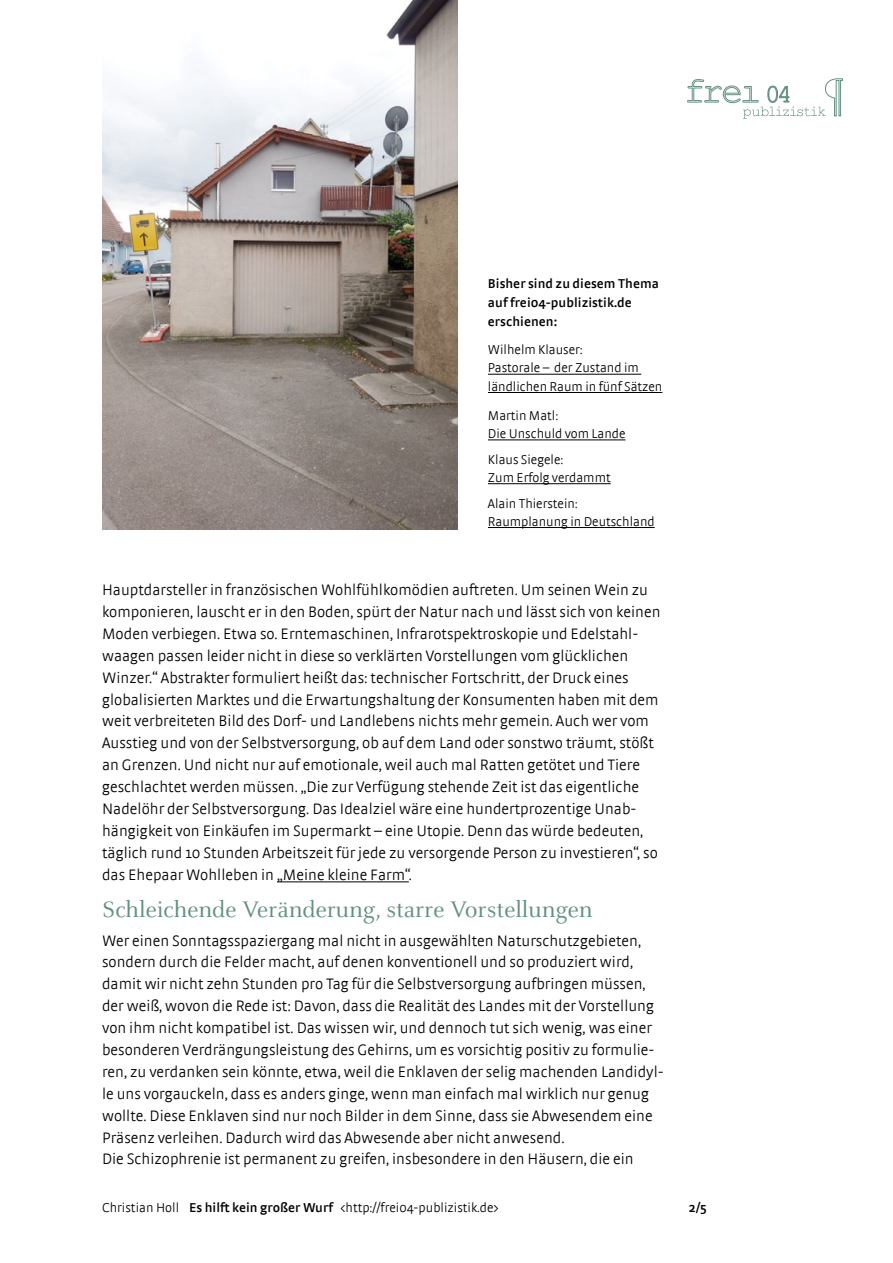
<style>
.page{position:relative;width:893px;height:1263px;background:#fff}
.page>*{position:absolute;margin:0;border:0;box-sizing:border-box;transform-origin:0 0}
.t1{font:24.75px "Celeste";color:#629081}
.t2{font:300 15.9px/21.9px "Strada";letter-spacing:.005em;color:#000}
.t3{font:300 13.5px/18.3px "Strada";color:#000}
.t4{font:600 13.5px/18.8px "Strada";letter-spacing:.005em;color:#000}
.s1{font-weight:600}
</style>
<div class="page">
<svg style="left:687px;top:78px;width:155px;height:41px"></svg>
<hr style="left:277px;top:881px;width:132px;height:1px;background:#000">
<img style="left:102px;top:0;width:355px;height:529px">
<hr style="left:488px;top:374px;width:153px;height:1px;background:#000">
<hr style="left:488px;top:392px;width:174px;height:1px;background:#000">
<hr style="left:488px;top:440px;width:137px;height:1px;background:#000">
<hr style="left:488px;top:483px;width:123px;height:1px;background:#000">
<hr style="left:488px;top:527px;width:167px;height:1px;background:#000">
<p class="t4" style="left:488px;top:274px;width:173px">Bisher sind zu diesem Thema auf frei04-publizistik.de erschienen:</p>
<p class="t3" style="left:488px;top:340px;width:176px">Wilhelm Klauser:<br>Pastorale – der Zustand im ländlichen Raum in fünf Sätzen</p>
<p class="t3" style="left:488px;top:406px;width:139px">Martin Matl:<br>Die Unschuld vom Lande</p>
<p class="t3" style="left:488px;top:450px;width:124px">Klaus Siegele:<br>Zum Erfolg verdammt</p>
<p class="t3" style="left:488px;top:494px;width:168px">Alain Thierstein:<br>Raumplanung in Deutschland</p>
<p class="t2" style="left:102px;top:579px;width:560px">Hauptdarsteller in französischen Wohlfühlkomödien auftreten. Um seinen Wein zu komponieren, lauscht er in den Boden, spürt der Natur nach und lässt sich von keinen Moden verbiegen. Etwa so. Erntemaschinen, Infrarotspektroskopie und Edelstahl&shy;waagen passen leider nicht in diese so verklärten Vorstellungen vom glücklichen Winzer.“ Abstrakter formuliert heißt das: technischer Fortschritt, der Druck eines globalisierten Marktes und die Erwartungshaltung der Konsumenten haben mit dem weit verbreiteten Bild des Dorf- und Landlebens nichts mehr gemein. Auch wer vom Ausstieg und von der Selbstversorgung, ob auf dem Land oder sonstwo träumt, stößt an Grenzen. Und nicht nur auf emotionale, weil auch mal Ratten getötet und Tiere geschlachtet werden müssen. „Die zur Verfügung stehende Zeit ist das eigentliche Nadelöhr der Selbstversorgung. Das Idealziel wäre eine hundertprozentige Unab&shy;hängigkeit von Einkäufen im Supermarkt – eine Utopie. Denn das würde bedeuten, täglich rund 10 Stunden Arbeitszeit für jede zu versorgende Person zu investieren“, so das Ehepaar Wohlleben in „Meine kleine Farm“.</p>
<h1 class="t1" style="left:102px;top:897px;width:492px">Schleichende Veränderung, starre Vorstellungen</h1>
<p class="t2" style="left:102px;top:929px;width:563px">Wer einen Sonntagsspaziergang mal nicht in ausgewählten Naturschutzgebieten, sondern durch die Felder macht, auf denen konventionell und so produziert wird, damit wir nicht zehn Stunden pro Tag für die Selbstversorgung aufbringen müssen, der weiß, wovon die Rede ist: Davon, dass die Realität des Landes mit der Vorstellung von ihm nicht kompatibel ist. Das wissen wir, und dennoch tut sich wenig, was einer besonderen Verdrängungsleistung des Gehirns, um es vorsichtig positiv zu formulie&shy;ren, zu verdanken sein könnte, etwa, weil die Enklaven der selig machenden Landidyl&shy;le uns vorgauckeln, dass es anders ginge, wenn man einfach mal wirklich nur genug wollte. Diese Enklaven sind nur noch Bilder in dem Sinne, dass sie Abwesendem eine Präsenz verleihen. Dadurch wird das Abwesende aber nicht anwesend.<br>Die Schizophrenie ist permanent zu greifen, insbesondere in den Häusern, die ein</p>
<p class="t3" style="left:102px;top:1198px;width:398px">Christian Holl <span class="s1">Es hilft kein großer Wurf</span> &lt;http://frei04-publizistik.de&gt;</p>
<p class="t4" style="left:689px;top:1198px;width:19px">2/5</p>
</div>
